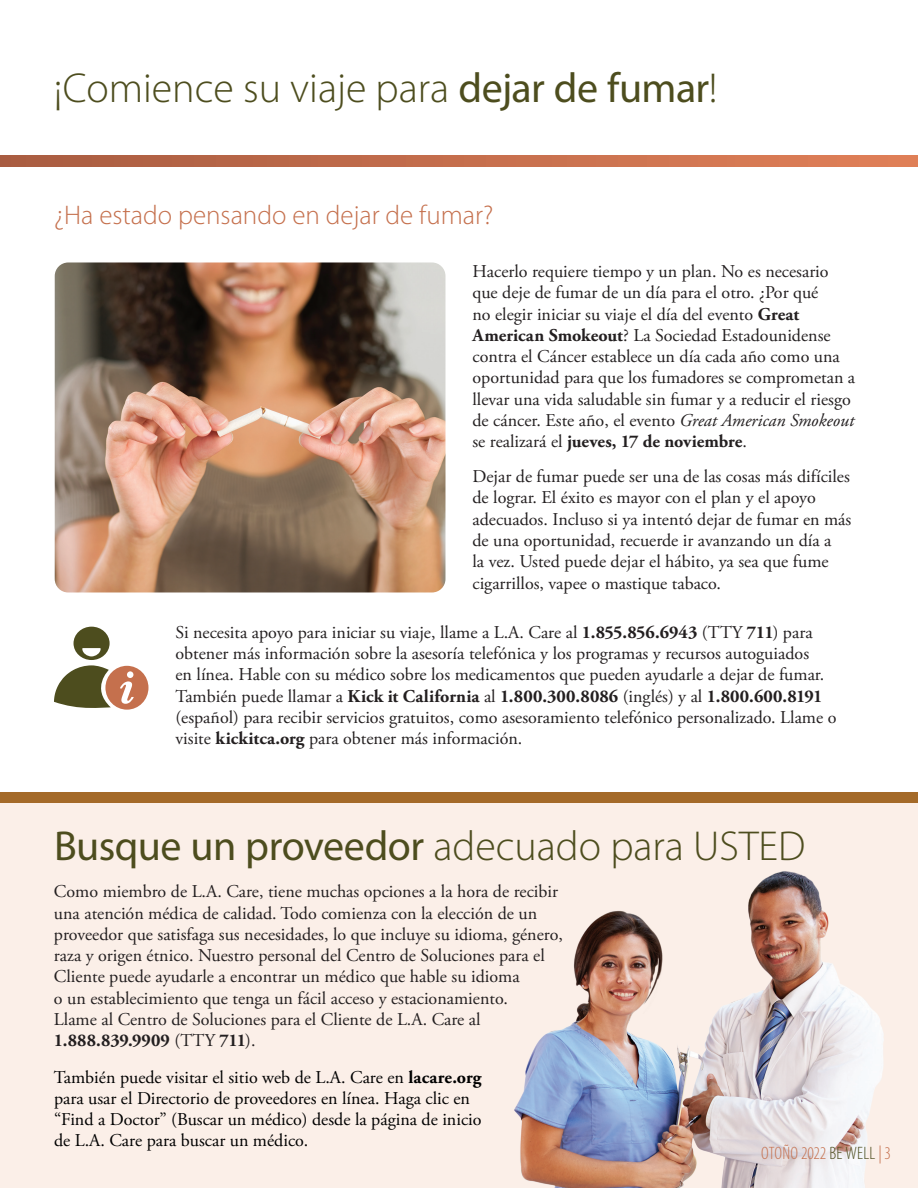
<style>
.page{position:relative;width:918px;height:1188px;background:#fff}
.page>*{position:absolute;margin:0;border:0;box-sizing:border-box;transform-origin:0 0}
.t1{font:42px "Myriad Pro";letter-spacing:-.01em;color:#4d4d1e}
.t2{font:300 42px "Myriad Pro";color:#4d4d1e}
.t3{font:300 27px "Myriad Pro";color:#c5704d}
.t4{font:18px/21.3px "Adobe Garamond Pro";color:#231f20}
.t5{font:18px/21.3px "Adobe Garamond Pro";color:#000}
.t6{font:300 condensed 18px "Myriad Pro";letter-spacing:.015em;color:#c5704d}
.s1{font-weight:400}
.s2{font-weight:700}
.s3{font-style:italic}
.s4{font-weight:300}
.s5{color:#4d4d1e}
</style>
<div class="page">
<div style="left:0;top:796px;width:918px;height:392px;background:#fbefe8"></div>
<img style="left:55px;top:262px;width:390px;height:330px">
<img style="left:514px;top:871px;width:370px;height:317px">
<svg style="left:0;top:156px;width:918px;height:11px;background:#c46e4c"></svg>
<div style="left:0;top:792px;width:918px;height:11px;background:#a46a29"></div>
<svg style="left:54px;top:627px;width:94px;height:83px"></svg>
<h2 class="t2" style="left:54px;top:65px;width:665px">¡Comience su viaje para <span class="s1">dejar de fumar</span>!</h2>
<p class="t3" style="left:54px;top:200px;width:441px">¿Ha estado pensando en dejar de fumar?</p>
<p class="t4" style="left:472px;top:261px;width:384px">Hacerlo requiere tiempo y un plan. No es necesario que deje de fumar de un día para el otro. ¿Por qué<br>no elegir iniciar su viaje el día del evento <span class="s2">Great American Smokeout</span>? La Sociedad Estadounidense contra el Cáncer establece un día cada año como una oportunidad para que los fumadores se comprometan a llevar una vida saludable sin fumar y a reducir el riesgo de cáncer. Este año, el evento <span class="s3">Great American Smokeout </span>se realizará el <span class="s2">jueves, 17 de noviembre</span>.</p>
<p class="t4" style="left:472px;top:466px;width:380px">Dejar de fumar puede ser una de las cosas más difíciles de lograr. El éxito es mayor con el plan y el apoyo adecuados. Incluso si ya intentó dejar de fumar en más de una oportunidad, recuerde ir avanzando un día a<br>la vez. Usted puede dejar el hábito, ya sea que fume cigarrillos, vapee o mastique tabaco.</p>
<p class="t4" style="left:175px;top:622px;width:662px">Si necesita apoyo para iniciar su viaje, llame a L.A. Care al <span class="s2">1.855.856.6943</span> (TTY <span class="s2">711</span>) para obtener más información sobre la asesoría telefónica y los programas y recursos autoguiados<br>en línea. Hable con su médico sobre los medicamentos que pueden ayudarle a dejar de fumar.<br>También puede llamar a <span class="s2">Kick it California</span> al <span class="s2">1.800.300.8086</span> (inglés) y al <span class="s2">1.800.600.8191 </span>(español) para recibir servicios gratuitos, como asesoramiento telefónico personalizado. Llame o visite <span class="s2">kickitca.org</span> para obtener más información.</p>
<h2 class="t1" style="left:54px;top:820px;width:753px">Busque un proveedor <span class="s4">adecuado para USTED</span></h2>
<p class="t4" style="left:54px;top:882px;width:510px">Como miembro de L.A. Care, tiene muchas opciones a la hora de recibir una atención médica de calidad. Todo comienza con la elección de un proveedor que satisfaga sus necesidades, lo que incluye su idioma, género, raza y origen étnico. Nuestro personal del Centro de Soluciones para el Cliente puede ayudarle a encontrar un médico que hable su idioma<br>o un establecimiento que tenga un fácil acceso y estacionamiento.<br>Llame al Centro de Soluciones para el Cliente de L.A. Care al <span class="s2">1.888.839.9909</span> (TTY <span class="s2">711</span>).</p>
<p class="t5" style="left:54px;top:1067px;width:429px">También puede visitar el sitio web de L.A. Care en <span class="s2">lacare.org </span>para usar el Directorio de proveedores en línea. Haga clic en “Find a Doctor” (Buscar un médico) desde la página de inicio de L.A. Care para buscar un médico.</p>
<p class="t6" style="left:761px;top:1144px;width:131px">OTOÑO 2022<span class="s5">BE WELL</span> | 3</p>
</div>
